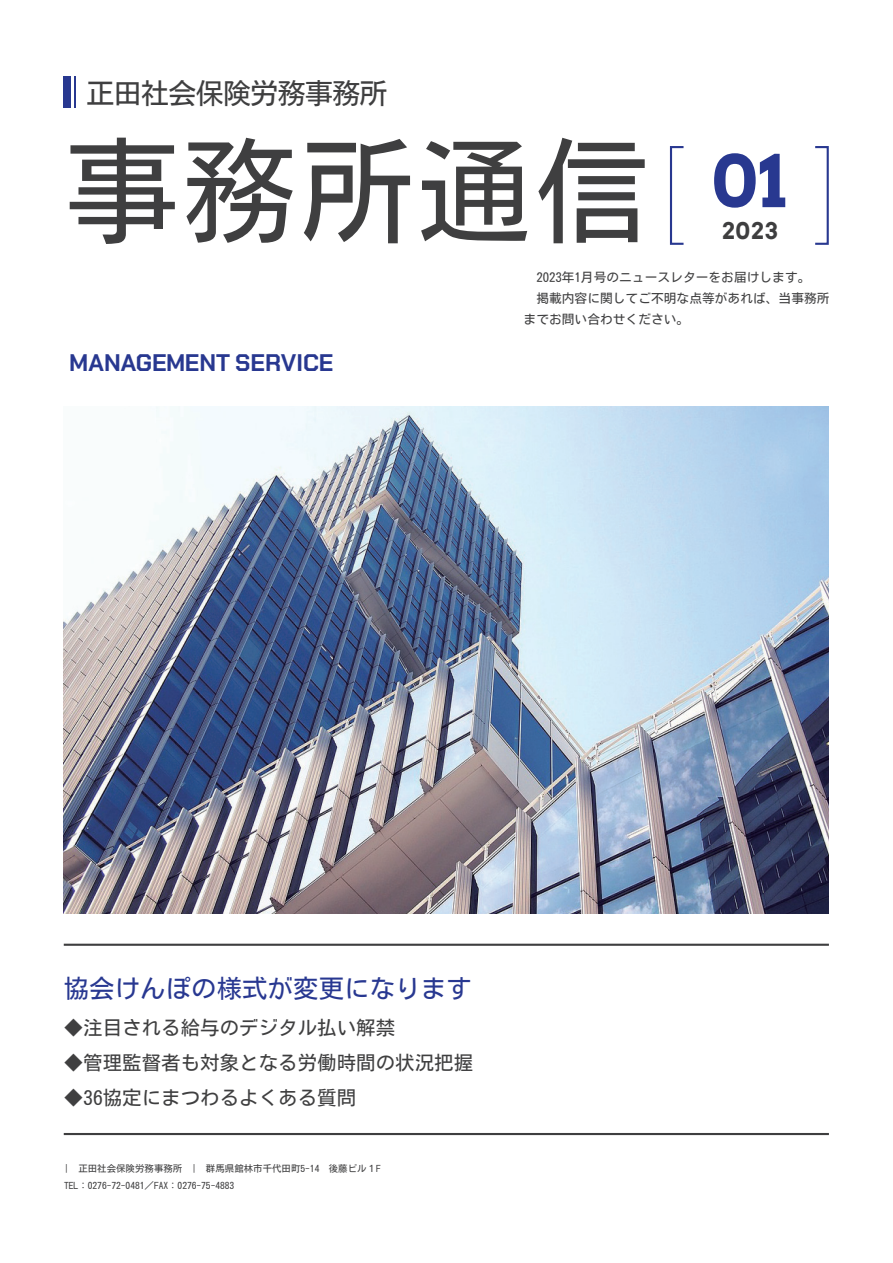
<style>
.page{position:relative;width:893px;height:1263px;background:#fff}
.page>*{position:absolute;margin:0;border:0;box-sizing:border-box;transform-origin:0 0}
.t1{font:115.5px "Motoya L Cedar W3 90 ms RKSJ H";letter-spacing:.015em;color:#3f3f40}
.t2{font:700 72px "Arvo";color:#283890}
.t3{font:28.5px "Motoya L Cedar W3 90 ms RKSJ H";letter-spacing:-.04em;color:#3f3f40}
.t4{font:25.5px "Motoya L Cedar W3 90 ms RKSJ H";color:#283891}
.t5{font:700 24px "Chakra Petch";color:#283890}
.t6{font:700 22.5px "Arvo";color:#3e3e3f}
.t7{font:19.5px "Motoya L Cedar W3 90 ms RKSJ H";color:#3f3f40}
.t8{font:12.75px/21px "Motoya L Cedar W3 90 ms RKSJ H";color:#3f3f40}
.t9{font:9.45px/17.9px "Motoya L Cedar W3 90 ms RKSJ H";color:#3f3f40}
</style>
<div class="page">
<hr style="left:64px;top:1133px;width:765px;height:2px;background:#3e3e3f">
<hr style="left:64px;top:944px;width:765px;height:2px;background:#3e3e3f">
<div style="left:670px;top:146px;width:14px;height:99px;border:2px solid #283890"></div>
<div style="left:814px;top:146px;width:15px;height:99px;border:2px solid #283890"></div>
<img style="left:64px;top:406px;width:765px;height:508px">
<div style="left:64px;top:76px;width:7px;height:32px;background:#283890"></div>
<hr style="left:74px;top:76px;width:2px;height:32px;background:#283890">
<h3 class="t3" style="left:86px;top:79px;width:303px">正田社会保険労務事務所</h3>
<h1 class="t1" style="left:64px;top:133px;width:586px">事務所通信</h1>
<h3 class="t8" style="left:524px;top:267px;width:307px">　2023年1月号のニュースレターをお届けします。<br>　掲載内容に関してご不明な点等があれば、当事務所までお問い合わせください。</h3>
<h2 class="t2" style="left:711px;top:138px;width:77px">01</h2>
<h3 class="t6" style="left:722px;top:218px;width:57px">2023</h3>
<h3 class="t5" style="left:69px;top:347px;width:265px">MANAGEMENT SERVICE</h3>
<h3 class="t4" style="left:64px;top:975px;width:409px">協会けんぽの様式が変更になります</h3>
<h3 class="t7" style="left:64px;top:1018px;width:333px">◆注目される給与のデジタル払い解禁</h3>
<h3 class="t7" style="left:64px;top:1053px;width:411px">◆管理監督者も対象となる労働時間の状況把握</h3>
<h3 class="t7" style="left:64px;top:1087px;width:294px">◆36協定にまつわるよくある質問</h3>
<p class="t9" style="left:64px;top:1159px;width:318px">| 正田社会保険労務事務所 | 群馬県館林市千代田町5-14 後藤ビル１F<br>TEL：0276-72-0481／FAX：0276-75-4883</p>
</div>
